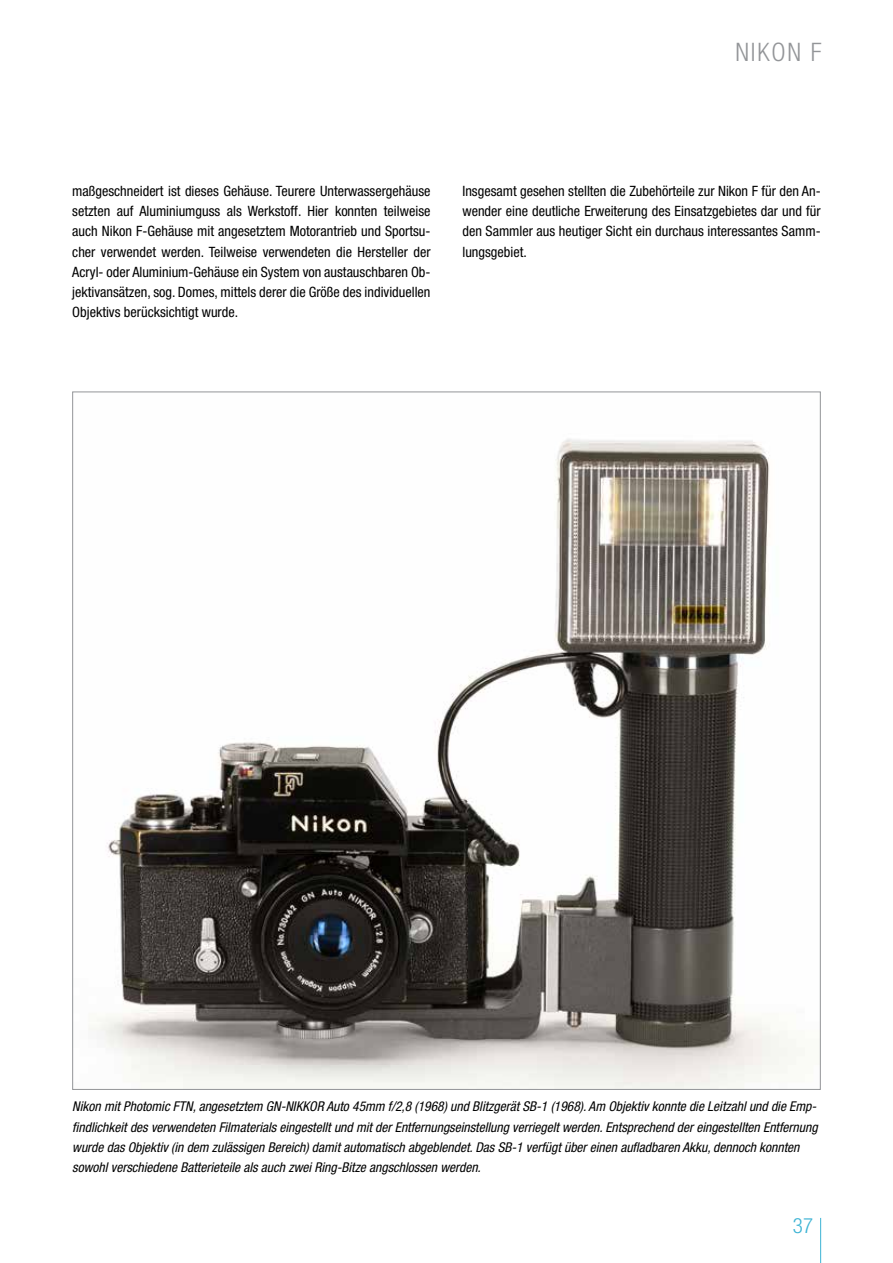
<style>
.page{position:relative;width:893px;height:1263px;background:#fff}
.page>*{position:absolute;margin:0;border:0;box-sizing:border-box;transform-origin:0 0}
.t1{font:300 condensed 25.5px "Helvetica Neue";letter-spacing:.07em;color:#939598}
.t2{font:300 condensed 21px "Helvetica Neue";color:#3cb3d4}
.t3{font:condensed 14.25px/20.2px "Helvetica Neue";color:#000;text-align:justify}
.t4{font:italic condensed 13.5px/20.2px "Helvetica Neue";color:#000}
</style>
<div class="page">
<hr style="left:820px;top:1218px;width:1px;height:45px;background:#3cb3d4">
<img style="left:89px;top:439px;width:716px;height:649px">
<h1 class="t1" style="left:735px;top:37px;width:88px">NIKON F</h1>
<p class="t3" style="left:72px;top:180px;width:360px">maßgeschneidert ist dieses Gehäuse. Teurere Unterwassergehäuse setzten auf Aluminiumguss als Werkstoff. Hier konnten teilweise auch Nikon F-Gehäuse mit angesetztem Motorantrieb und Sportsu&shy;cher verwendet werden. Teilweise verwendeten die Hersteller der Acryl- oder Aluminium-Gehäuse ein System von austauschbaren Ob&shy;jektivansätzen, sog. Domes, mittels derer die Größe des individuellen Objektivs berücksichtigt wurde.</p>
<p class="t3" style="left:462px;top:180px;width:360px">Insgesamt gesehen stellten die Zubehörteile zur Nikon F für den An&shy;wender eine deutliche Erweiterung des Einsatzgebietes dar und für den Sammler aus heutiger Sicht ein durchaus interessantes Samm&shy;lungsgebiet.</p>
<p class="t4" style="left:72px;top:1096px;width:747px">Nikon mit Photomic FTN, angesetztem GN-NIKKOR Auto 45mm f/2,8 (1968) und Blitzgerät SB-1 (1968). Am Objektiv konnte die Leitzahl und die Emp&shy;findlichkeit des verwendeten Filmaterials eingestellt und mit der Entfernungseinstellung verriegelt werden. Entsprechend der eingestellten Entfernung wurde das Objektiv (in dem zulässigen Bereich) damit automatisch abgeblendet. Das SB-1 verfügt über einen aufladbaren Akku, dennoch konnten sowohl verschiedene Batterieteile als auch zwei Ring-Bitze angschlossen werden.</p>
<h2 class="t2" style="left:793px;top:1213px;width:22px">37</h2>
</div>
